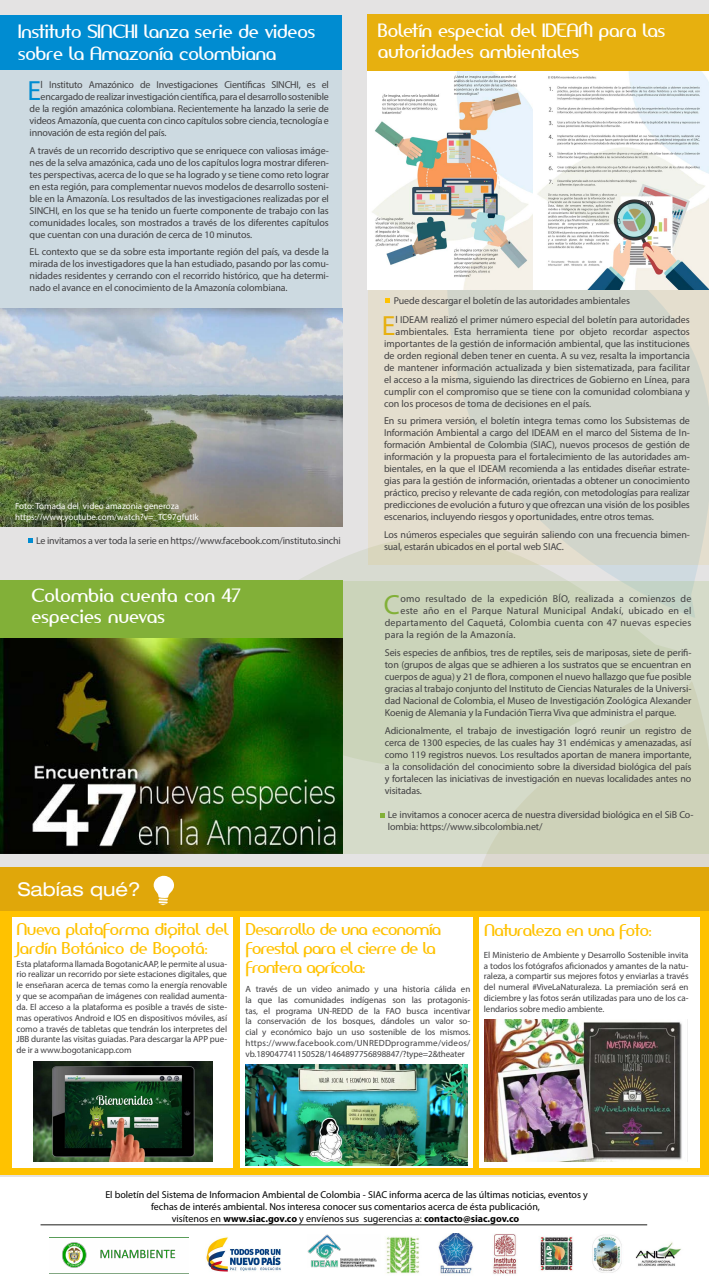
<style>
.page{position:relative;width:709px;height:1276px;background:#fff}
.page>*{position:absolute;margin:0;border:0;box-sizing:border-box;transform-origin:0 0}
.t1{font:27.8px "Myriad Pro";color:#008cd1}
.t2{font:27.8px "Myriad Pro";color:#e7b00f}
.t3{font:27.8px "Myriad Pro";color:#82b038}
.t4{font:expanded 19px "Helvetica Neue LT Std";color:#fff}
.t5{font:18px/21.6px "Amerika Sans";letter-spacing:-.02em;color:#fff}
.t6{font:18px/21px "Amerika Sans";color:#fff}
.t7{font:16px/19.2px "Amerika Sans";letter-spacing:-.05em;color:#ffc200}
.t8{font:16px/19.2px "Amerika Sans";letter-spacing:-.02em;color:#ffc200}
.t9{font:10px/12px "Myriad Pro";letter-spacing:-.01em;color:#414042;text-align:justify}
.t10{font:10px/12px "Myriad Pro";color:#000;text-align:center}
.t11{font:10px "Myriad Pro";letter-spacing:.02em;color:#414042}
.t12{font:9px/10.8px "Myriad Pro";letter-spacing:-.01em;color:#414042;text-align:justify}
.t13{font:9px/10.8px "Myriad Pro";color:#fff}
.s1{font-weight:700}
</style>
<div class="page">
<div style="left:0;top:0;width:709px;height:1176px;background:#e4e3e3"></div>
<svg style="left:299px;top:548px;width:378px;height:32px;fill:#d8dbd1"></svg>
<svg style="left:467px;top:853px;width:242px;height:13px;background:#dbd8cf"></svg>
<hr style="left:41px;top:1224px;width:606px;height:1px;background:#1d1d1b">
<div style="left:337px;top:580px;width:372px;height:273px;background:linear-gradient(to right,#ced6be,#cfd5be)"></div>
<img style="left:0;top:638px;width:342px;height:215px">
<div style="left:0;top:580px;width:343px;height:58px;background:#82b038"></div>
<div style="left:0;top:60px;width:342px;height:266px;background:#cddae1"></div>
<div style="left:368px;top:268px;width:341px;height:297px;background:linear-gradient(to bottom,#d6d8cd,#dad9ca)"></div>
<div style="left:0;top:901px;width:709px;height:274px;background:#ffc200"></div>
<div style="left:12px;top:916px;width:221px;height:251px;background:#fff"></div>
<img style="left:206px;top:1237px;width:75px;height:35px">
<img style="left:49px;top:1237px;width:140px;height:31px">
<div style="left:0;top:15px;width:342px;height:54px;background:#008cd1"></div>
<div style="left:367px;top:15px;width:342px;height:56px;background:#e7b00f"></div>
<div style="left:0;top:866px;width:709px;height:44px;background:#e0a70a"></div>
<svg style="left:153px;top:875px;width:21px;height:30px"></svg>
<img style="left:386px;top:1233px;width:295px;height:42px">
<img style="left:308px;top:1234px;width:69px;height:33px">
<div style="left:241px;top:916px;width:232px;height:251px;background:#fff"></div>
<svg style="left:29px;top:538px;width:4px;height:4px"></svg>
<div style="left:479px;top:916px;width:221px;height:251px;background:#fff"></div>
<svg style="left:380px;top:813px;width:5px;height:4px"></svg>
<svg style="left:385px;top:298px;width:4px;height:5px"></svg>
<img style="left:0;top:308px;width:343px;height:219px">
<img style="left:367px;top:71px;width:342px;height:218px">
<img style="left:34px;top:1061px;width:179px;height:101px">
<img style="left:245px;top:1065px;width:222px;height:100px">
<img style="left:484px;top:1019px;width:198px;height:143px">
<h3 class="t5" style="left:18px;top:21px;width:298px">Instituto SINCHI lanza serie de videos sobre la Amazonía colombiana</h3>
<h1 class="t1" style="left:28px;top:73px;width:15px">E</h1>
<p class="t9" style="left:41px;top:78px;width:290px">l Instituto Amazónico de Investigaciones Científicas SINCHI, es el</p>
<p class="t9" style="left:41px;top:90px;width:290px">encargado de realizar investigación científica, para el desarrollo sostenible</p>
<p class="t9" style="left:30px;top:102px;width:301px">de la región amazónica colombiana. Recientemente ha lanzado la serie de</p>
<p class="t9" style="left:30px;top:114px;width:301px">videos Amazonía, que cuenta con cinco capítulos sobre ciencia, tecnología e</p>
<p class="t9" style="left:30px;top:126px;width:138px">innovación de esta región del país.</p>
<p class="t9" style="left:30px;top:144px;width:301px">A través de un recorrido descriptivo que se enriquece con valiosas imáge&shy;nes de la selva amazónica, cada uno de los capítulos logra mostrar diferen&shy;tes perspectivas, acerca de lo que se ha logrado y se tiene como reto lograr en esta región, para complementar nuevos modelos de desarrollo sosteni&shy;ble en la Amazonía. Los resultados de las investigaciones realizadas por el SINCHI, en los que se ha tenido un fuerte componente de trabajo con las comunidades locales, son mostrados a través de los diferentes capítulos que cuentan con una duración de cerca de 10 minutos.</p>
<p class="t9" style="left:30px;top:246px;width:301px">EL contexto que se da sobre esta importante región del país, va desde la mirada de los investigadores que la han estudiado, pasando por las comu&shy;nidades residentes y cerrando con el recorrido histórico, que ha determi&shy;nado el avance en el conocimiento de la Amazonía colombiana.</p>
<p class="t13" style="left:15px;top:500px;width:185px">Foto: Tomada del video amazonia generoza https://www.youtube.com/watch?v=_TC97gfutIk</p>
<p class="t9" style="left:36px;top:534px;width:306px">Le invitamos a ver toda la serie en https://www.facebook.com/instituto.sinchi</p>
<h3 class="t6" style="left:31px;top:585px;width:211px">Colombia cuenta con 47 especies nuevas</h3>
<h3 class="t5" style="left:377px;top:20px;width:289px;line-height:21px">Boletín especial del IDEAM para las autoridades ambientales</h3>
<p class="t9" style="left:394px;top:294px;width:238px">Puede descargar el boletín de las autoridades ambientales</p>
<h1 class="t2" style="left:382px;top:308px;width:15px">E</h1>
<p class="t9" style="left:395px;top:313px;width:296px">l IDEAM realizó el primer número especial del boletín para autoridades</p>
<p class="t9" style="left:395px;top:325px;width:296px">ambientales. Esta herramienta tiene por objeto recordar aspectos</p>
<p class="t9" style="left:384px;top:337px;width:307px">importantes de la gestión de información ambiental, que las instituciones</p>
<p class="t9" style="left:384px;top:349px;width:307px">de orden regional deben tener en cuenta. A su vez, resalta la importancia</p>
<p class="t9" style="left:384px;top:361px;width:307px">de mantener información actualizada y bien sistematizada, para facilitar</p>
<p class="t9" style="left:384px;top:373px;width:307px">el acceso a la misma, siguiendo las directrices de Gobierno en Línea, para</p>
<p class="t9" style="left:384px;top:385px;width:307px">cumplir con el compromiso que se tiene con la comunidad colombiana y</p>
<p class="t9" style="left:384px;top:397px;width:209px">con los procesos de toma de decisiones en el país.</p>
<p class="t9" style="left:384px;top:415px;width:307px">En su primera versión, el boletín integra temas como los Subsistemas de Información Ambiental a cargo del IDEAM en el marco del Sistema de In&shy;formación Ambiental de Colombia (SIAC), nuevos procesos de gestión de información y la propuesta para el fortalecimiento de las autoridades am&shy;bientales, en la que el IDEAM recomienda a las entidades diseñar estrate&shy;gias para la gestión de información, orientadas a obtener un conocimiento práctico, preciso y relevante de cada región, con metodologías para realizar predicciones de evolución a futuro y que ofrezcan una visión de los posibles escenarios, incluyendo riesgos y oportunidades, entre otros temas.</p>
<p class="t9" style="left:384px;top:528px;width:307px">Los números especiales que seguirán saliendo con una frecuencia bimen&shy;sual, estarán ubicados en el portal web SIAC.</p>
<h1 class="t3" style="left:384px;top:588px;width:18px">C</h1>
<p class="t11" style="left:400px;top:592px;width:292px">omo resultado de la expedición BÍO, realizada a comienzos de</p>
<p class="t11" style="left:400px;top:604px;width:292px">este año en el Parque Natural Municipal Andakí, ubicado en el</p>
<p class="t11" style="left:385px;top:616px;width:308px">departamento del Caquetá, Colombia cuenta con 47 nuevas especies</p>
<p class="t11" style="left:385px;top:628px;width:132px">para la región de la Amazonía.</p>
<p class="t9" style="left:385px;top:646px;width:308px">Seis especies de anfibios, tres de reptiles, seis de mariposas, siete de perifi&shy;ton (grupos de algas que se adhieren a los sustratos que se encuentran en cuerpos de agua) y 21 de flora, componen el nuevo hallazgo que fue posible gracias al trabajo conjunto del Instituto de Ciencias Naturales de la Universi&shy;dad Nacional de Colombia, el Museo de Investigación Zoológica Alexander Koenig de Alemania y la Fundación Tierra Viva que administra el parque.</p>
<p class="t9" style="left:385px;top:724px;width:308px">Adicionalmente, el trabajo de investigación logró reunir un registro de cerca de 1300 especies, de las cuales hay 31 endémicas y amenazadas, así como 119 registros nuevos. Los resultados aportan de manera importante, a la consolidación del conocimiento sobre la diversidad biológica del país y fortalecen las iniciativas de investigación en nuevas localidades antes no visitadas.</p>
<p class="t9" style="left:388px;top:809px;width:307px">Le invitamos a conocer acerca de nuestra diversidad biológica en el SiB Co&shy;lombia: https://www.sibcolombia.net/</p>
<h2 class="t4" style="left:18px;top:877px;width:124px">Sabías qué?</h2>
<h3 class="t8" style="left:17px;top:919px;width:214px">Nueva plataforma digital del<br>Jardín Botánico de Bogotá:</h3>
<p class="t12" style="left:17px;top:958px;width:212px">Esta plataforma llamada BogotanicAAP, le permite al usua&shy;rio realizar un recorrido por siete estaciones digitales, que le enseñaran acerca de temas como la energía renovable y que se acompañan de imágenes con realidad aumenta&shy;da. El acceso a la plataforma es posible a través de siste&shy;mas operativos Android e IOS en dispositivos móviles, así como a través de tabletas que tendrán los interpretes del JBB durante las visitas guiadas. Para descargar la APP pue&shy;de ir a www.bogotanicapp.com</p>
<h3 class="t7" style="left:245px;top:919px;width:197px">Desarrollo de una economía forestal para el cierre de la frontera agrícola:</h3>
<p class="t12" style="left:245px;top:983px;width:226px">A través de un video animado y una historia cálida en la que las comunidades indígenas son las protagonis&shy;tas, el programa UN-REDD de la FAO busca incentivar la conservación de los bosques, dándoles un valor so&shy;cial y económico bajo un uso sostenible de los mismos. https://www.facebook.com/UNREDDprogramme/videos/ vb.189047741150528/1464897756898847/?type=2&amp;theater</p>
<h3 class="t7" style="left:484px;top:920px;width:169px">Naturaleza en una foto:</h3>
<p class="t12" style="left:484px;top:949px;width:206px">El Ministerio de Ambiente y Desarrollo Sostenible invita a todos los fotógrafos aficionados y amantes de la natu&shy;raleza, a compartir sus mejores fotos y enviarlas a través del numeral #ViveLaNaturaleza. La premiación será en diciembre y las fotos serán utilizadas para uno de los ca&shy;lendarios sobre medio ambiente.</p>
<p class="t10" style="left:105px;top:1188px;width:484px">El boletín del Sistema de Informacion Ambiental de Colombia - SIAC informa acerca de las últimas noticias, eventos y fechas de interés ambiental. Nos interesa conocer sus comentarios acerca de ésta publicación,<br>visítenos en <span class="s1">www.siac.gov.co</span> y envíenos sus sugerencias a: <span class="s1">contacto@siac.gov.co</span></p>
</div>
